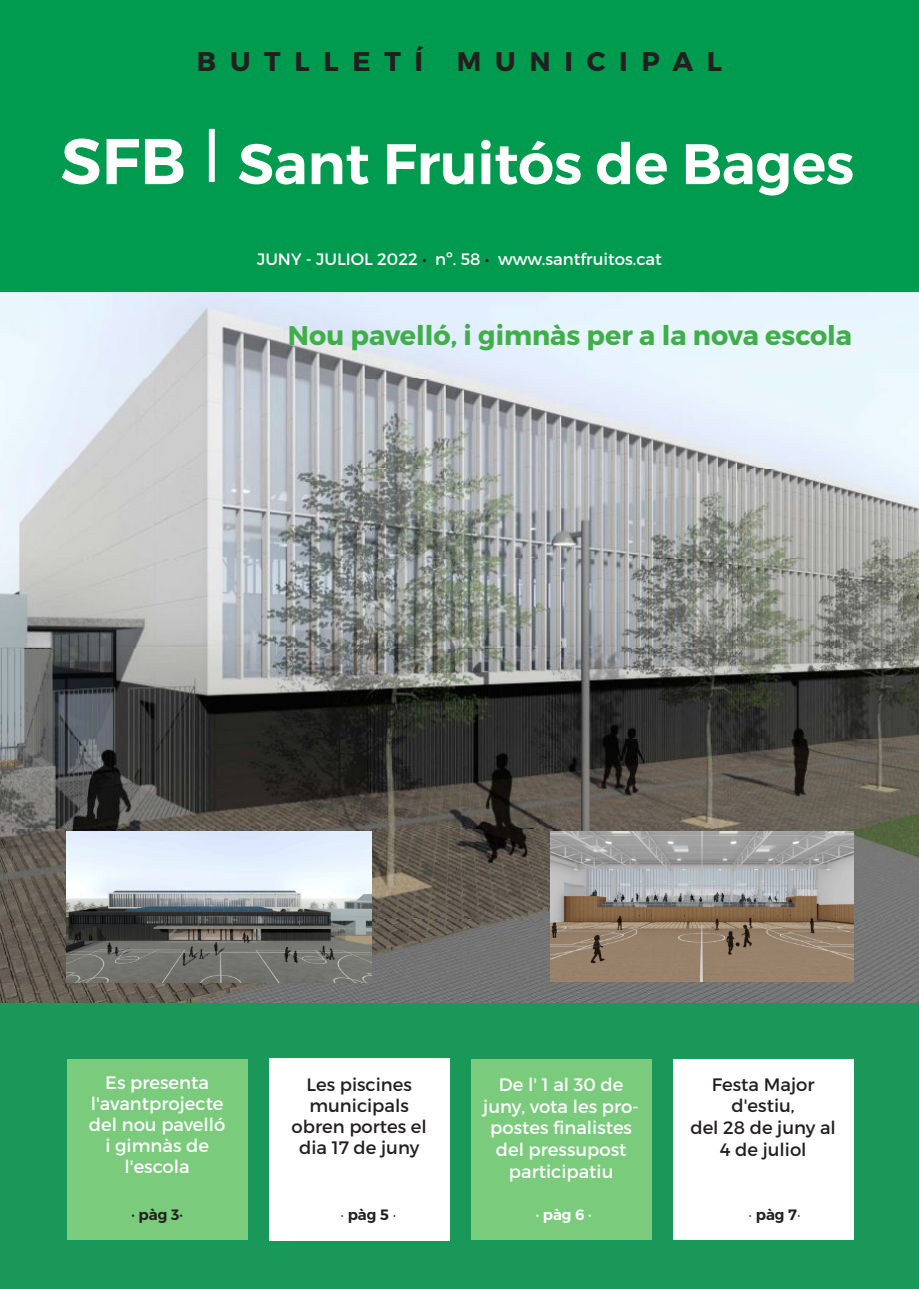
<style>
.page{position:relative;width:919px;height:1289px;background:#fff}
.page>*{position:absolute;margin:0;border:0;box-sizing:border-box;transform-origin:0 0}
.t1{font:600 57px "Montserrat";letter-spacing:-.005em;color:#fff}
.t2{font:700 27px "Montserrat";color:#40ae49}
.t3{font:700 27px "Montserrat";letter-spacing:.51em;color:#231f20}
.t4{font:18px/21px "Montserrat";color:#fff;text-align:center}
.t5{font:18px/21px "Montserrat";color:#231f20;text-align:center}
.t6{font:16.5px "Montserrat";color:#fff}
.t7{font:600 15px "Montserrat";color:#231f20}
.t8{font:600 15px "Montserrat";color:#fff}
.s1{font-size:64.5px}
.s2{font-family:"DIN Next LT Pro";font-weight:500;font-size:64.5px}
.s3{color:#231f20}
.s4{font-family:"DIN Next LT Pro";font-weight:400}
</style>
<div class="page">
<div style="left:0;top:0;width:918px;height:291px;background:#009b4e"></div>
<div style="left:0;top:1003px;width:918px;height:285px;background:#1a985a"></div>
<div style="left:67px;top:1059px;width:180px;height:181px;background:#7acb7c"></div>
<div style="left:269px;top:1058px;width:180px;height:182px;background:#fff"></div>
<div style="left:471px;top:1059px;width:180px;height:181px;background:#7acb7c"></div>
<div style="left:672px;top:1059px;width:181px;height:181px;background:#fff"></div>
<img style="left:0;top:292px;width:918px;height:710px">
<img style="left:67px;top:831px;width:304px;height:151px">
<img style="left:551px;top:831px;width:302px;height:150px">
<p class="t3" style="left:197px;top:44px;width:526px">BUTLLETÍ MUNICIPAL</p>
<p class="t1" style="left:60px;top:129px;width:795px"><span class="s1">SFB</span> <span class="s2">|</span> Sant Fruitós de Bages</p>
<p class="t6" style="left:257px;top:249px;width:406px">JUNY - JULIOL 2022 <span class="s3">•</span> nº. 58 <span class="s3">•</span> www.santfruitos.cat</p>
<p class="t2" style="left:288px;top:319px;width:565px">Nou pavelló, i gimnàs per a la nova escola</p>
<p class="t4" style="left:89px;top:1071px;width:138px">Es presenta l'avantprojecte del nou pavelló i gimnàs de l'escola</p>
<p class="t4" style="left:483px;top:1073px;width:157px;line-height:21.6px">De l' 1 al 30 de juny, vota les pro&shy;postes finalistes del pressupost participatiu</p>
<p class="t7" style="left:131px;top:1204px;width:53px">· pàg 3·</p>
<p class="t7" style="left:340px;top:1204px;width:57px"><span class="s4">·</span> pàg 5 <span class="s4">·</span></p>
<p class="t8" style="left:535px;top:1204px;width:58px">· pàg 6 ·</p>
<p class="t7" style="left:748px;top:1204px;width:53px"><span class="s4">·</span> pàg 7<span class="s4">·</span></p>
<p class="t5" style="left:291px;top:1073px;width:137px">Les piscines municipals obren portes el dia 17 de juny</p>
<p class="t5" style="left:711px;top:1073px;width:104px">Festa Major</p>
<p class="t5" style="left:731px;top:1095px;width:65px">d'estiu,</p>
<p class="t5" style="left:690px;top:1116px;width:147px;line-height:21.6px">del 28 de juny al<br>4 de juliol</p>
</div>
